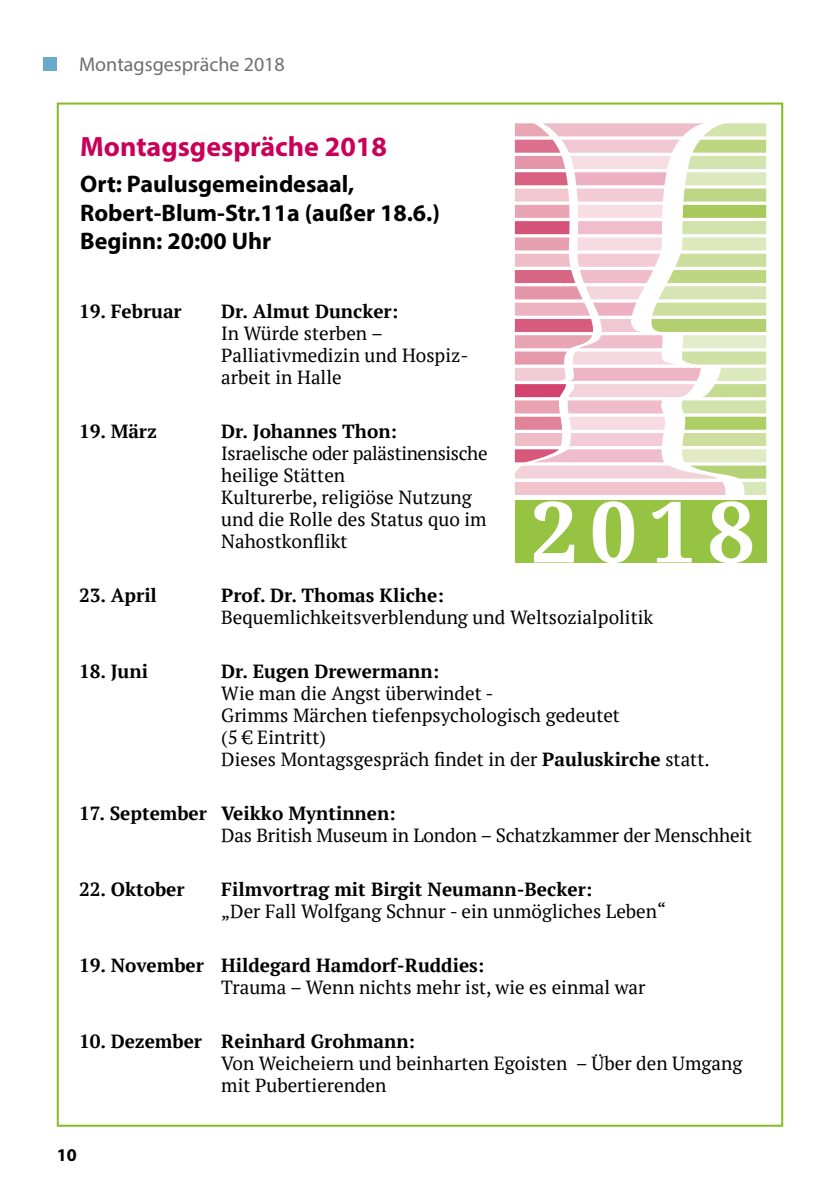
<style>
.page{position:relative;width:840px;height:1191px;background:#fff}
.page>*{position:absolute;margin:0;border:0;box-sizing:border-box;transform-origin:0 0}
.t1{font:700 28px "Myriad Pro";color:#ca0058}
.t2{font:700 24px/28.8px "Myriad Pro";color:#000}
.t3{font:20px "Myriad Pro";color:#706f6f}
.t4{font:19px/22px "PT Serif";color:#000}
.t5{font:700 19px "PT Serif";color:#000}
.t6{font:700 18px "Myriad Pro";color:#000}
.s1{font-weight:700}
</style>
<div class="page">
<div style="left:57px;top:103px;width:725px;height:1023px;background:#fff;border:2px solid #86bc25"></div>
<div style="left:43px;top:57px;width:14px;height:14px;background:#68aac8"></div>
<svg style="left:514px;top:123px;width:251px;height:372px"></svg>
<div style="left:514px;top:500px;width:252px;height:63px;background:#96c442"></div>
<svg style="left:533px;top:501px;width:218px;height:62px"></svg>
<p class="t3" style="left:79px;top:52px;width:207px">Montagsgespräche 2018</p>
<h1 class="t1" style="left:80px;top:128px;width:308px">Montagsgespräche 2018</h1>
<p class="t2" style="left:80px;top:168px;width:361px">Ort: Paulusgemeindesaal,<br>Robert-Blum-Str.11a (außer 18.6.)<br>Beginn: 20:00 Uhr</p>
<p class="t5" style="left:79px;top:299px;width:104px">19. Februar</p>
<p class="t5" style="left:221px;top:299px;width:178px">Dr. Almut Duncker:</p>
<p class="t4" style="left:221px;top:322px;width:248px">In Würde sterben –<br>Palliativmedizin und Hospiz&shy;arbeit in Halle</p>
<p class="t5" style="left:79px;top:419px;width:79px">19. März</p>
<p class="t5" style="left:221px;top:419px;width:177px">Dr. Johannes Thon:</p>
<p class="t4" style="left:221px;top:442px;width:268px">Israelische oder palästinensische heilige Stätten<br>Kulturerbe, religiöse Nutzung und die Rolle des Status quo im<br>Nahostkonflikt</p>
<p class="t5" style="left:79px;top:583px;width:79px">23. April</p>
<p class="t5" style="left:221px;top:583px;width:224px">Prof. Dr. Thomas Kliche:</p>
<p class="t4" style="left:221px;top:606px;width:433px">Bequemlichkeitsverblendung und Weltsozialpolitik</p>
<p class="t5" style="left:79px;top:659px;width:70px">18. Juni</p>
<p class="t5" style="left:221px;top:659px;width:219px">Dr. Eugen Drewermann:</p>
<p class="t4" style="left:221px;top:682px;width:489px">Wie man die Angst überwindet -<br>Grimms Märchen tiefenpsychologisch gedeutet<br>(5 € Eintritt)<br>Dieses Montagsgespräch findet in der <span class="s1">Pauluskirche</span> statt.</p>
<p class="t5" style="left:79px;top:801px;width:318px">17. September Veikko Myntinnen:</p>
<p class="t4" style="left:221px;top:824px;width:532px">Das British Museum in London – Schatzkammer der Menschheit</p>
<p class="t5" style="left:79px;top:877px;width:107px">22. Oktober</p>
<p class="t5" style="left:221px;top:877px;width:372px">Filmvortrag mit Birgit Neumann-Becker:</p>
<p class="t4" style="left:221px;top:900px;width:446px">„Der Fall Wolfgang Schnur - ein unmögliches Leben“</p>
<p class="t5" style="left:79px;top:953px;width:406px">19. November Hildegard Hamdorf-Ruddies:</p>
<p class="t4" style="left:221px;top:976px;width:425px">Trauma – Wenn nichts mehr ist, wie es einmal war</p>
<p class="t5" style="left:79px;top:1029px;width:337px">10. Dezember Reinhard Grohmann:</p>
<p class="t4" style="left:221px;top:1052px;width:522px">Von Weicheiern und beinharten Egoisten – Über den Umgang mit Pubertierenden</p>
<p class="t6" style="left:57px;top:1143px;width:21px">10</p>
</div>
